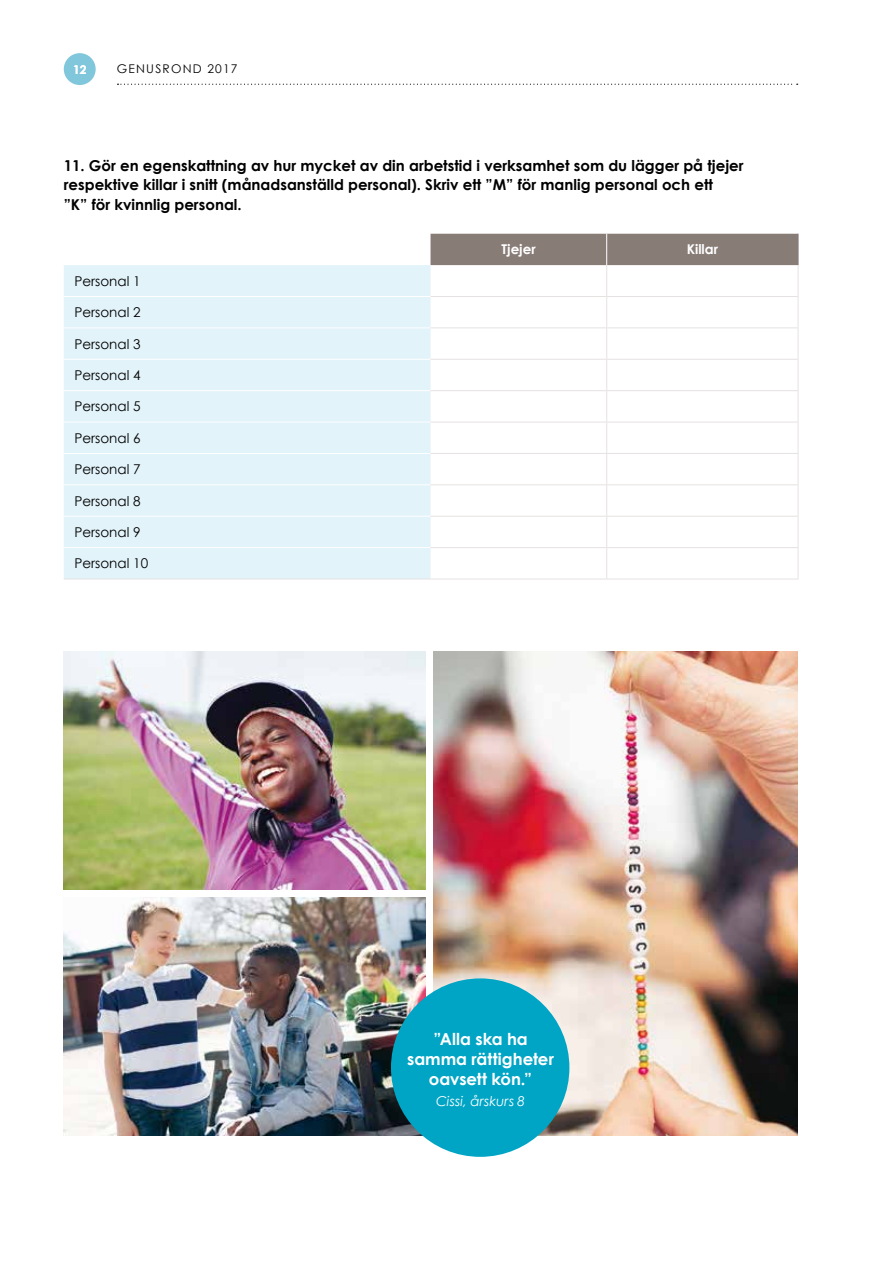
<style>
.page{position:relative;width:893px;height:1263px;background:#fff}
.page>*{position:absolute;margin:0;border:0;box-sizing:border-box;transform-origin:0 0}
.t1{font:700 16.5px/19.8px "Century Gothic";color:#fff;text-align:center}
.t2{font:700 15px/19.5px "Century Gothic";color:#000}
.t3{font:13.5px "Century Gothic";color:#000}
.t4{font:italic 13.5px "Century Gothic";letter-spacing:.015em;color:#fff}
.t5{font:700 13.5px "Century Gothic";color:#fff}
.t6{font:12px "Century Gothic";letter-spacing:.1em;color:#000}
.t7{font:700 12px "Century Gothic";color:#fff}
</style>
<div class="page">
<div style="left:64px;top:53px;width:32px;height:32px;background:#81c7dc;border-radius:50%"></div>
<svg style="left:117px;top:84px;width:681px;height:1px"></svg>
<img style="left:64px;top:898px;width:362px;height:237px">
<img style="left:433px;top:652px;width:364px;height:483px">
<div style="left:431px;top:234px;width:367px;height:31px;background:#887c77"></div>
<div style="left:64px;top:265px;width:367px;height:314px;background:#e2f3fa"></div>
<hr style="left:64px;top:327px;width:367px;height:1px;background:#fff">
<hr style="left:64px;top:359px;width:367px;height:1px;background:#fff">
<hr style="left:64px;top:390px;width:367px;height:1px;background:#fff">
<hr style="left:64px;top:422px;width:367px;height:1px;background:#fff">
<hr style="left:64px;top:453px;width:367px;height:1px;background:#fff">
<hr style="left:64px;top:484px;width:367px;height:1px;background:#fff">
<hr style="left:64px;top:516px;width:367px;height:1px;background:#fff">
<hr style="left:64px;top:547px;width:367px;height:1px;background:#fff">
<hr style="left:798px;top:265px;width:1px;height:31px;background:#e6e2e1">
<hr style="left:431px;top:296px;width:176px;height:1px;background:#e6e2e1">
<hr style="left:607px;top:296px;width:191px;height:1px;background:#e6e2e1">
<hr style="left:798px;top:297px;width:1px;height:30px;background:#e6e2e1">
<hr style="left:431px;top:327px;width:176px;height:1px;background:#e6e2e1">
<hr style="left:607px;top:327px;width:191px;height:1px;background:#e6e2e1">
<hr style="left:798px;top:328px;width:1px;height:31px;background:#e6e2e1">
<hr style="left:431px;top:359px;width:176px;height:1px;background:#e6e2e1">
<hr style="left:607px;top:359px;width:191px;height:1px;background:#e6e2e1">
<hr style="left:798px;top:360px;width:1px;height:30px;background:#e6e2e1">
<hr style="left:431px;top:390px;width:176px;height:1px;background:#e6e2e1">
<hr style="left:607px;top:390px;width:191px;height:1px;background:#e6e2e1">
<hr style="left:798px;top:391px;width:1px;height:31px;background:#e6e2e1">
<hr style="left:431px;top:422px;width:176px;height:1px;background:#e6e2e1">
<hr style="left:607px;top:422px;width:191px;height:1px;background:#e6e2e1">
<hr style="left:798px;top:422px;width:1px;height:31px;background:#e6e2e1">
<hr style="left:431px;top:453px;width:176px;height:1px;background:#e6e2e1">
<hr style="left:607px;top:453px;width:191px;height:1px;background:#e6e2e1">
<hr style="left:798px;top:454px;width:1px;height:30px;background:#e6e2e1">
<hr style="left:431px;top:484px;width:176px;height:1px;background:#e6e2e1">
<hr style="left:607px;top:484px;width:191px;height:1px;background:#e6e2e1">
<hr style="left:798px;top:485px;width:1px;height:31px;background:#e6e2e1">
<hr style="left:431px;top:516px;width:176px;height:1px;background:#e6e2e1">
<hr style="left:607px;top:516px;width:191px;height:1px;background:#e6e2e1">
<hr style="left:798px;top:517px;width:1px;height:30px;background:#e6e2e1">
<hr style="left:431px;top:547px;width:176px;height:1px;background:#e6e2e1">
<hr style="left:607px;top:547px;width:191px;height:1px;background:#e6e2e1">
<hr style="left:798px;top:548px;width:1px;height:31px;background:#e6e2e1">
<hr style="left:431px;top:579px;width:176px;height:1px;background:#e6e2e1">
<hr style="left:607px;top:579px;width:191px;height:1px;background:#e6e2e1">
<hr style="left:798px;top:234px;width:1px;height:31px;background:#887c77">
<hr style="left:606px;top:265px;width:1px;height:31px;background:#e6e2e1">
<hr style="left:606px;top:297px;width:1px;height:30px;background:#e6e2e1">
<hr style="left:606px;top:328px;width:1px;height:31px;background:#e6e2e1">
<hr style="left:606px;top:360px;width:1px;height:30px;background:#e6e2e1">
<hr style="left:606px;top:391px;width:1px;height:31px;background:#e6e2e1">
<hr style="left:606px;top:422px;width:1px;height:31px;background:#e6e2e1">
<hr style="left:606px;top:454px;width:1px;height:30px;background:#e6e2e1">
<hr style="left:606px;top:485px;width:1px;height:31px;background:#e6e2e1">
<hr style="left:606px;top:517px;width:1px;height:30px;background:#e6e2e1">
<hr style="left:606px;top:548px;width:1px;height:31px;background:#e6e2e1">
<hr style="left:606px;top:234px;width:1px;height:31px;background:#fff">
<hr style="left:64px;top:579px;width:367px;height:1px;background:#e6e2e1">
<hr style="left:64px;top:296px;width:367px;height:1px;background:#fff">
<img style="left:64px;top:652px;width:362px;height:238px">
<div style="left:391px;top:978px;width:178px;height:179px;background:#00a5c5;border-radius:50%"></div>
<p class="t7" style="left:73px;top:62px;width:15px">12</p>
<p class="t6" style="left:117px;top:61px;width:122px">GENUSROND 2017</p>
<p class="t2" style="left:64px;top:155px;width:681px">11. Gör en egenskattning av hur mycket av din arbetstid i verksamhet som du lägger på tjejer respektive killar i snitt (månadsanställd personal). Skriv ett ”M” för manlig personal och ett<br>”K” för kvinnlig personal.</p>
<p class="t5" style="left:501px;top:241px;width:36px">Tjejer</p>
<p class="t5" style="left:687px;top:241px;width:33px">Killar</p>
<p class="t3" style="left:74px;top:273px;width:68px">Personal 1</p>
<p class="t3" style="left:74px;top:304px;width:68px">Personal 2</p>
<p class="t3" style="left:74px;top:336px;width:68px">Personal 3</p>
<p class="t3" style="left:74px;top:367px;width:68px">Personal 4</p>
<p class="t3" style="left:74px;top:398px;width:68px">Personal 5</p>
<p class="t3" style="left:74px;top:430px;width:68px">Personal 6</p>
<p class="t3" style="left:74px;top:461px;width:68px">Personal 7</p>
<p class="t3" style="left:74px;top:492px;width:68px">Personal 8</p>
<p class="t3" style="left:74px;top:524px;width:68px">Personal 9</p>
<p class="t3" style="left:74px;top:555px;width:75px">Personal 10</p>
<p class="t1" style="left:407px;top:1029px;width:148px">”Alla ska ha samma rättigheter oavsett kön.”</p>
<p class="t4" style="left:436px;top:1093px;width:90px">Cissi, årskurs 8</p>
</div>
